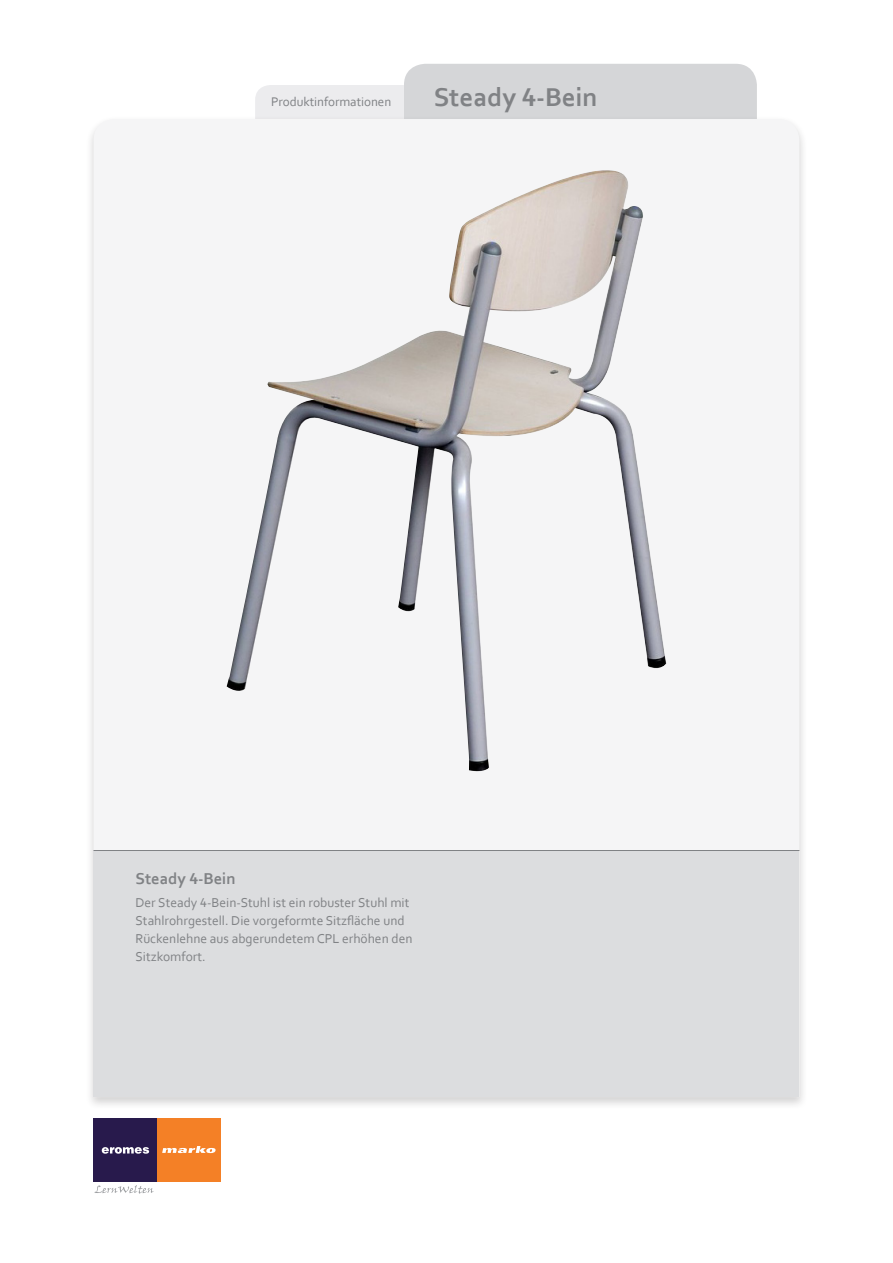
<style>
.page{position:relative;width:893px;height:1263px;background:#fff}
.page>*{position:absolute;margin:0;border:0;box-sizing:border-box;transform-origin:0 0}
.kop{font:700 27px "Corbel";color:#808285}
.tussenkopje_bold{font:700 16.5px "Corbel";color:#808285}
.body_LL{font:13.5px/18px "Corbel";color:#808285}
.t1{font:13.2px "Corbel";letter-spacing:-.005em;color:#808285}
</style>
<div class="page">
<svg style="left:255px;top:64px;width:502px;height:51px;background:#dedfe0"></svg>
<div style="left:85px;top:115px;width:723px;height:995px;background:#231f20;opacity:.2"></div>
<div style="left:94px;top:119px;width:705px;height:731px;background:#f5f5f6"></div>
<div style="left:94px;top:850px;width:705px;height:247px;background:#dcdddf"></div>
<hr style="left:94px;top:850px;width:705px;height:1px;background:#808285">
<img style="left:227px;top:170px;width:439px;height:603px">
<div style="left:157px;top:1118px;width:64px;height:64px;background:#f48026"></div>
<svg style="left:162px;top:1146px;width:54px;height:7px"></svg>
<div style="left:94px;top:1118px;width:63px;height:64px;background:#281a4c"></div>
<svg style="left:102px;top:1147px;width:47px;height:7px"></svg>
<svg style="left:94px;top:1185px;width:60px;height:8px"></svg>
<p class="t1" style="left:271px;top:94px;width:122px">Produktinformationen</p>
<p class="kop" style="left:434px;top:81px;width:165px">Steady 4-Bein</p>
<p class="tussenkopje_bold" style="left:136px;top:868px;width:102px">Steady 4-Bein</p>
<p class="body_LL" style="left:136px;top:893px;width:279px">Der Steady 4-Bein-Stuhl ist ein robuster Stuhl mit Stahlrohrgestell. Die vorgeformte Sitzfläche und Rückenlehne aus abgerundetem CPL erhöhen den Sitzkomfort.</p>
</div>
